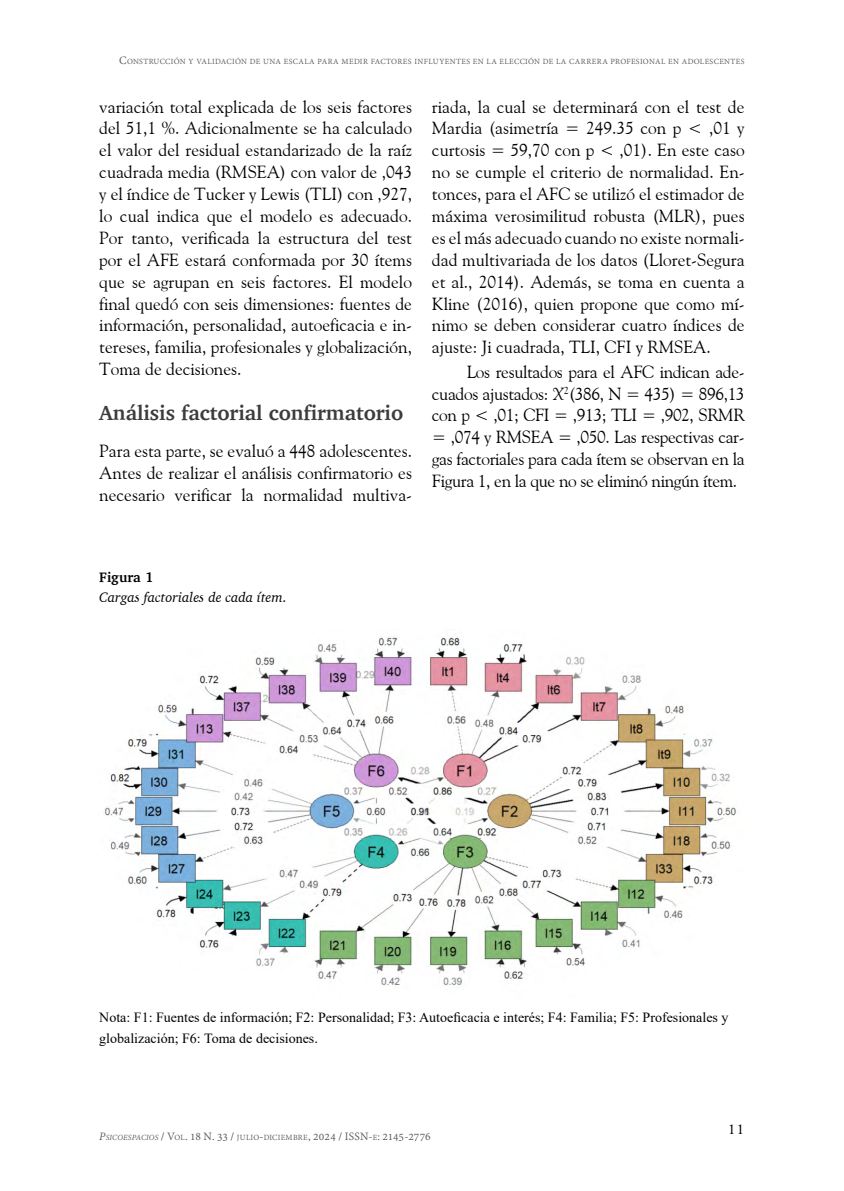
<style>
.page{position:relative;width:844px;height:1191px;background:#fff}
.page>*{position:absolute;margin:0;border:0;box-sizing:border-box;transform-origin:0 0}
.t1{font:700 21px "Charter";color:#3c3c3b}
.t2{font:17.5px/21.9px "Goudy Old Style BT";color:#000;text-align:justify}
.t3{font:17.5px "Bell";color:#000}
.t4{font:14px/21px "Times New Roman";color:#000}
.t5{font:italic 14px "Charter";color:#000}
.t6{font:700 14px "Charter";color:#000}
.t7{font:12.25px "Adobe Devanagari";letter-spacing:-.005em;color:#575756}
.t8{font:8.58px "Adobe Devanagari";letter-spacing:.045em;color:#575756}
.s1{font-size:12.25px}
.s2{font-style:italic}
.s3{font-style:italic;font-size:8.58px}
.s4{font-size:8.58px}
</style>
<div class="page">
<img style="left:104px;top:636px;width:632px;height:350px">
<p class="t8" style="left:119px;top:57px;width:627px"><span class="s1">C</span>ONSTRUCCIÓN Y VALIDACIÓN DE UNA ESCALA PARA MEDIR FACTORES INFLUYENTES EN LA ELECCIÓN DE LA CARRERA PROFESIONAL EN ADOLESCENTES</p>
<p class="t2" style="left:99px;top:95px;width:314px">variación total explicada de los seis factores del 51,1 %. Adicionalmente se ha calculado el valor del residual estandarizado de la raíz cuadrada media (RMSEA) con valor de ,043 y el índice de Tucker y Lewis (TLI) con ,927, lo cual indica que el modelo es adecuado.<br>Por tanto, verificada la estructura del test por el AFE estará conformada por 30 ítems que se agrupan en seis factores. El modelo final quedó con seis dimensiones: fuentes de información, personalidad, autoeficacia e in&shy;tereses, familia, profesionales y globalización, Toma de decisiones.</p>
<p class="t1" style="left:99px;top:395px;width:305px">Análisis factorial confirmatorio</p>
<p class="t2" style="left:99px;top:439px;width:314px">Para esta parte, se evaluó a 448 adolescentes.<br>Antes de realizar el análisis confirmatorio es necesario verificar la normalidad multiva-</p>
<p class="t2" style="left:432px;top:95px;width:314px">riada, la cual se determinará con el test de Mardia (asimetría = 249.35 con p &lt; ,01 y curtosis = 59,70 con p &lt; ,01). En este caso no se cumple el criterio de normalidad. En&shy;tonces, para el AFC se utilizó el estimador de máxima verosimilitud robusta (MLR), pues es el más adecuado cuando no existe normali&shy;dad multivariada de los datos (Lloret-Segura et al., 2014). Además, se toma en cuenta a Kline (2016), quien propone que como mí&shy;nimo se deben considerar cuatro índices de ajuste: Ji cuadrada, TLI, CFI y RMSEA.</p>
<p class="t2" style="left:432px;top:360px;width:314px;text-indent:35px">Los resultados para el AFC indican ade&shy;cuados ajustados: <span class="s2">X</span><sup>2</sup>(386, N = 435) = 896,13 con p &lt; ,01; CFI = ,913; TLI = ,902, SRMR = ,074 y RMSEA = ,050. Las respectivas car&shy;gas factoriales para cada ítem se observan en la Figura 1, en la que no se eliminó ningún ítem.</p>
<p class="t6" style="left:99px;top:565px;width:55px">Figura 1</p>
<p class="t5" style="left:99px;top:585px;width:189px">Cargas factoriales de cada ítem.</p>
<p class="t4" style="left:99px;top:1006px;width:630px">Nota: F1: Fuentes de información; F2: Personalidad; F3: Autoeficacia e interés; F4: Familia; F5: Profesionales y globalización; F6: Toma de decisiones.</p>
<p class="t7" style="left:99px;top:1129px;width:253px"><span class="s2">P</span><span class="s3">SICOESPACIOS</span> / V<span class="s4">OL</span>. 18 N. 33 / <span class="s4">JULIO</span>-<span class="s4">DICIEMBRE</span>, 2024 / ISSN</p>
<p class="t7" style="left:368px;top:1129px;width:64px">-<span class="s4">E</span>: 2145-2776</p>
<p class="t3" style="left:727px;top:1118px;width:19px">11</p>
</div>
